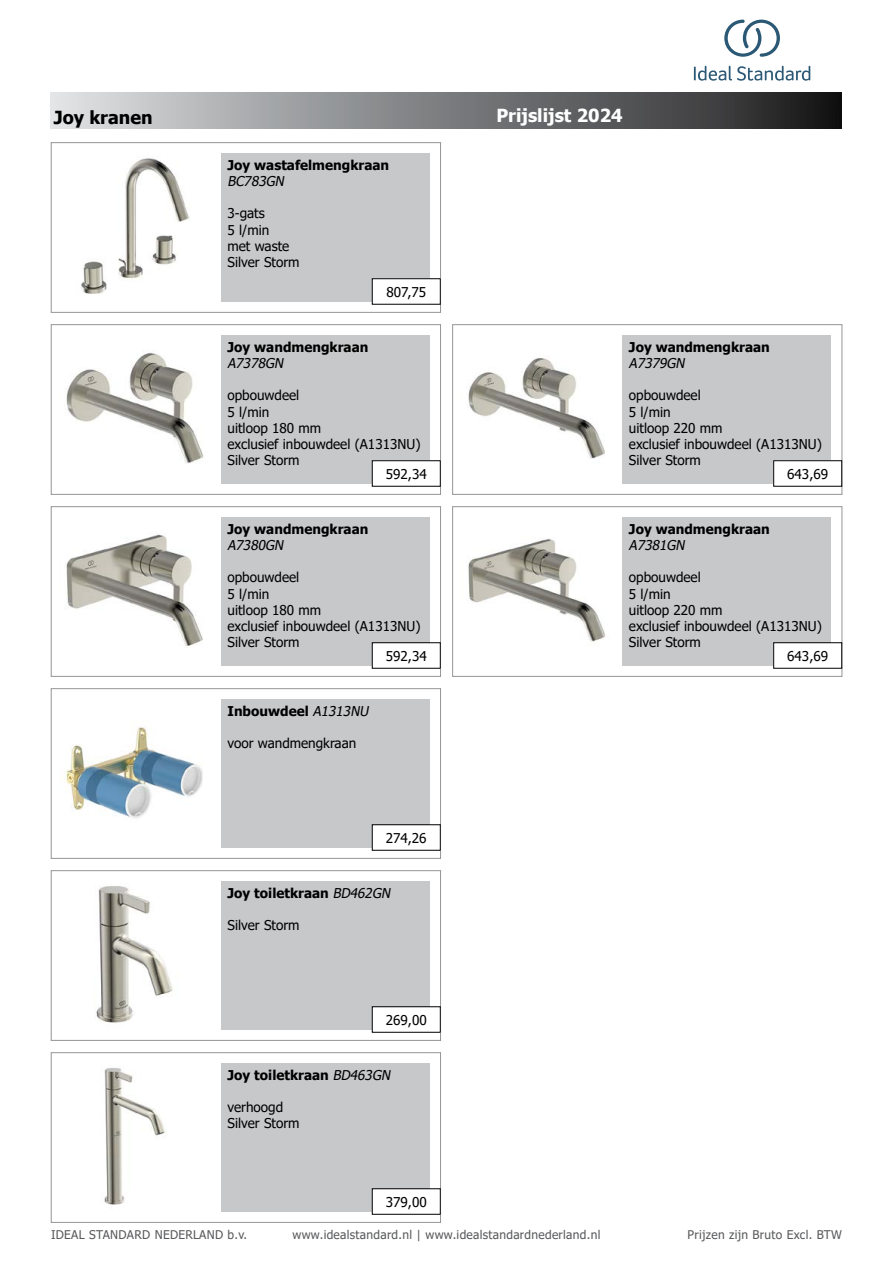
<style>
.page{position:relative;width:893px;height:1263px;background:#fff}
.page>*{position:absolute;margin:0;border:0;box-sizing:border-box;transform-origin:0 0}
.t1{font:700 18px "Tahoma";color:#fff}
.t2{font:700 18px "Tahoma";color:#000}
.t3{font:13.5px/16.2px "Tahoma";color:#000}
.t4{font:700 13.5px "Tahoma";color:#000}
.t5{font:italic 13.5px "Tahoma";color:#000}
.t6{font:12px "Tahoma";letter-spacing:.025em;color:#58595b}
.s1{font-weight:400;font-style:italic}
</style>
<div class="page">
<div style="left:51px;top:92px;width:791px;height:37px;background:linear-gradient(to right,#dee1e3,#1a1a1b)"></div>
<div style="left:51px;top:324px;width:390px;height:171px;border:1px solid #939598"></div>
<img style="left:66px;top:352px;width:137px;height:112px">
<div style="left:221px;top:335px;width:209px;height:149px;background:#c7c8ca"></div>
<div style="left:452px;top:324px;width:390px;height:171px;border:1px solid #939598"></div>
<img style="left:468px;top:358px;width:137px;height:101px">
<div style="left:622px;top:335px;width:209px;height:149px;background:#c7c8ca"></div>
<div style="left:51px;top:506px;width:390px;height:170px;border:1px solid #939598"></div>
<img style="left:66px;top:534px;width:137px;height:112px">
<div style="left:221px;top:517px;width:209px;height:149px;background:#c7c8ca"></div>
<div style="left:452px;top:506px;width:390px;height:170px;border:1px solid #939598"></div>
<img style="left:468px;top:539px;width:138px;height:103px">
<div style="left:622px;top:517px;width:209px;height:149px;background:#c7c8ca"></div>
<div style="left:51px;top:688px;width:390px;height:170px;border:1px solid #939598"></div>
<img style="left:65px;top:727px;width:138px;height:92px">
<div style="left:221px;top:699px;width:209px;height:149px;background:#c7c8ca"></div>
<div style="left:51px;top:870px;width:390px;height:170px;border:1px solid #939598"></div>
<img style="left:96px;top:886px;width:77px;height:137px">
<div style="left:221px;top:881px;width:209px;height:149px;background:#c7c8ca"></div>
<div style="left:51px;top:1052px;width:390px;height:170px;border:1px solid #939598"></div>
<img style="left:104px;top:1068px;width:62px;height:137px">
<div style="left:221px;top:1063px;width:209px;height:149px;background:#c7c8ca"></div>
<div style="left:51px;top:142px;width:390px;height:171px;border:1px solid #939598"></div>
<img style="left:81px;top:158px;width:109px;height:136px">
<div style="left:221px;top:153px;width:209px;height:149px;background:#c7c8ca"></div>
<div style="left:372px;top:461px;width:68px;height:25px;background:#fff"></div>
<div style="left:372px;top:460px;width:68px;height:26px;border:1px solid #000"></div>
<div style="left:774px;top:461px;width:68px;height:25px;background:#fff"></div>
<div style="left:773px;top:460px;width:69px;height:26px;border:1px solid #000"></div>
<div style="left:372px;top:643px;width:68px;height:25px;background:#fff"></div>
<div style="left:372px;top:642px;width:68px;height:26px;border:1px solid #000"></div>
<div style="left:774px;top:643px;width:68px;height:25px;background:#fff"></div>
<div style="left:773px;top:642px;width:69px;height:26px;border:1px solid #000"></div>
<div style="left:372px;top:825px;width:68px;height:25px;background:#fff"></div>
<div style="left:372px;top:824px;width:68px;height:26px;border:1px solid #000"></div>
<div style="left:372px;top:1007px;width:68px;height:25px;background:#fff"></div>
<div style="left:372px;top:1006px;width:68px;height:26px;border:1px solid #000"></div>
<div style="left:372px;top:1189px;width:68px;height:25px;background:#fff"></div>
<div style="left:372px;top:1188px;width:68px;height:26px;border:1px solid #000"></div>
<div style="left:372px;top:279px;width:68px;height:25px;background:#fff"></div>
<svg style="left:694px;top:66px;width:116px;height:15px"></svg>
<svg style="left:724px;top:20px;width:56px;height:37px"></svg>
<h1 class="t2" style="left:54px;top:105px;width:100px">Joy kranen</h1>
<p class="t4" style="left:227px;top:155px;width:163px">Joy wastafelmengkraan</p>
<p class="t5" style="left:227px;top:172px;width:61px">BC783GN</p>
<p class="t3" style="left:227px;top:206px;width:74px">3-gats<br>5 l/min<br>met waste<br>Silver Storm</p>
<p class="t3" style="left:386px;top:284px;width:41px">807,75</p>
<p class="t4" style="left:227px;top:337px;width:142px">Joy wandmengkraan</p>
<p class="t5" style="left:227px;top:354px;width:61px">A7378GN</p>
<p class="t3" style="left:227px;top:388px;width:194px">opbouwdeel<br>5 l/min<br>uitloop 180 mm<br>exclusief inbouwdeel (A1313NU)<br>Silver Storm</p>
<h1 class="t1" style="left:496px;top:103px;width:128px">Prijslijst 2024</h1>
<p class="t4" style="left:629px;top:337px;width:142px">Joy wandmengkraan</p>
<p class="t5" style="left:629px;top:354px;width:61px">A7379GN</p>
<p class="t3" style="left:629px;top:388px;width:194px">opbouwdeel<br>5 l/min<br>uitloop 220 mm<br>exclusief inbouwdeel (A1313NU)<br>Silver Storm</p>
<p class="t3" style="left:386px;top:466px;width:42px">592,34</p>
<p class="t3" style="left:787px;top:466px;width:42px">643,69</p>
<p class="t4" style="left:227px;top:519px;width:142px">Joy wandmengkraan</p>
<p class="t5" style="left:227px;top:536px;width:61px">A7380GN</p>
<p class="t3" style="left:227px;top:570px;width:194px">opbouwdeel<br>5 l/min<br>uitloop 180 mm<br>exclusief inbouwdeel (A1313NU)<br>Silver Storm</p>
<p class="t4" style="left:629px;top:519px;width:142px">Joy wandmengkraan</p>
<p class="t5" style="left:629px;top:536px;width:61px">A7381GN</p>
<p class="t3" style="left:629px;top:570px;width:194px">opbouwdeel<br>5 l/min<br>uitloop 220 mm<br>exclusief inbouwdeel (A1313NU)<br>Silver Storm</p>
<p class="t4" style="left:227px;top:701px;width:146px">Inbouwdeel <span class="s1">A1313NU</span></p>
<p class="t3" style="left:227px;top:736px;width:130px">voor wandmengkraan</p>
<p class="t3" style="left:386px;top:648px;width:42px">592,34</p>
<p class="t3" style="left:787px;top:648px;width:42px">643,69</p>
<p class="t3" style="left:386px;top:830px;width:42px">274,26</p>
<p class="t4" style="left:227px;top:883px;width:167px">Joy toiletkraan <span class="s1">BD462GN</span></p>
<p class="t3" style="left:227px;top:918px;width:74px">Silver Storm</p>
<p class="t3" style="left:386px;top:1012px;width:42px">269,00</p>
<p class="t4" style="left:227px;top:1065px;width:167px">Joy toiletkraan <span class="s1">BD463GN</span></p>
<p class="t3" style="left:227px;top:1100px;width:74px">verhoogd<br>Silver Storm</p>
<p class="t3" style="left:386px;top:1194px;width:42px">379,00</p>
<p class="t6" style="left:51px;top:1227px;width:198px">IDEAL STANDARD NEDERLAND b.v.</p>
<p class="t6" style="left:292px;top:1227px;width:309px">www.idealstandard.nl | www.idealstandardnederland.nl</p>
<p class="t6" style="left:688px;top:1227px;width:156px">Prijzen zijn Bruto Excl. BTW</p>
</div>
